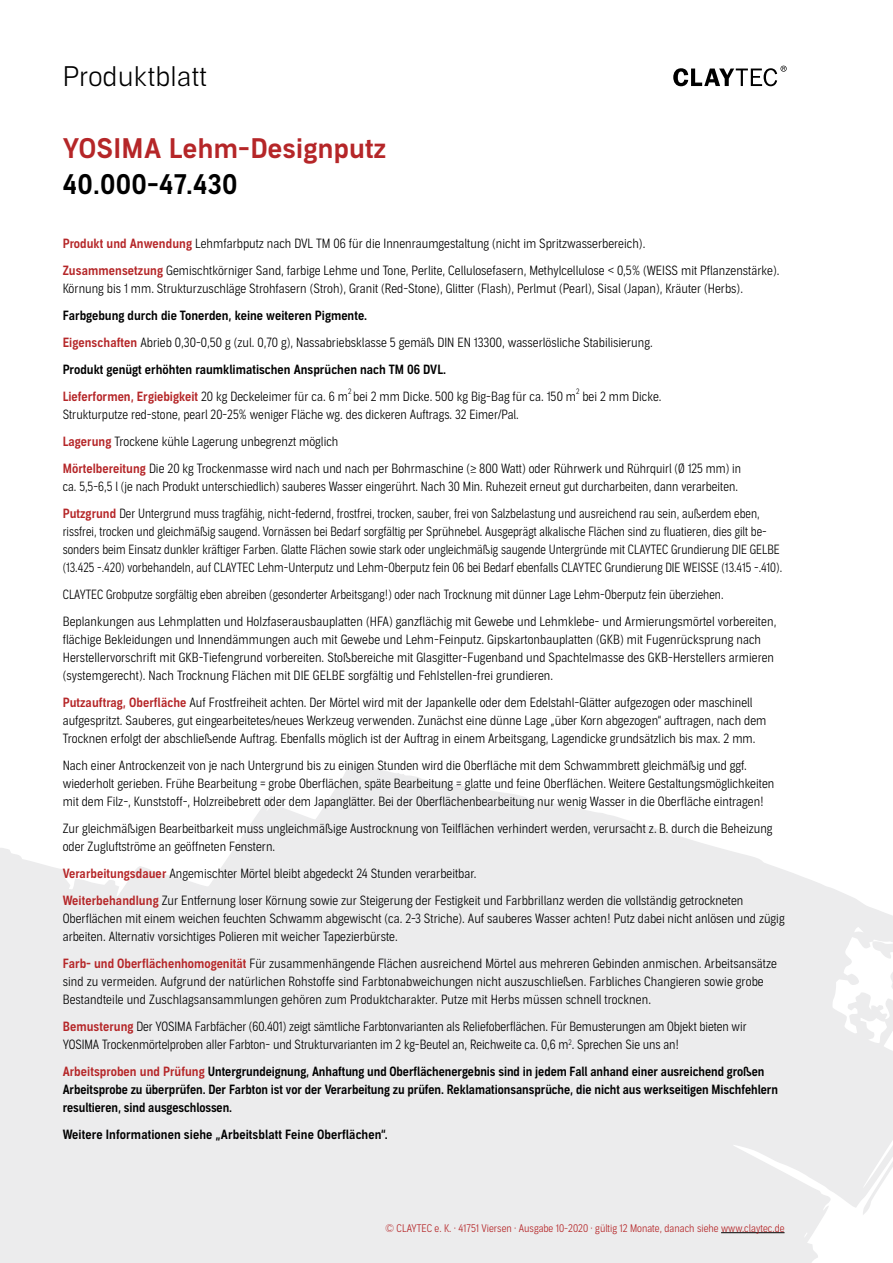
<style>
.page{position:relative;width:893px;height:1263px;background:#fff}
.page>*{position:absolute;margin:0;border:0;box-sizing:border-box;transform-origin:0 0}
.t1{font:27px "Aago Sm";letter-spacing:.01em;color:#b52628}
.t2{font:27px "Aago Sm";letter-spacing:.01em;color:#000}
.t3{font:300 27px "Aago";letter-spacing:.01em;color:#000}
.t4{font:300 12.75px/18px "Aago Condensed";color:#000}
.t5{font:300 12.75px/18px "Aago Condensed";color:#000;scale:.94 1}
.t6{font:12.75px/18px "Aago Condensed Sm";letter-spacing:-.005em;color:#000}
.t7{font:300 10.5px "Aago Condensed";color:#b52628}
.t8{font:300 7.5px "Aago Condensed";color:#000}
.s1{font-family:"Aago Condensed Sm";font-weight:400;color:#b52628}
.s2{color:#b52628}
</style>
<div class="page">
<svg style="left:0;top:766px;width:893px;height:496px;fill:#ececed"></svg>
<hr style="left:721px;top:1232px;width:63px;height:1px;background:#000">
<svg style="left:673px;top:66px;width:114px;height:20px"></svg>
<h1 class="t3" style="left:63px;top:61px;width:146px">Produktblatt</h1>
<h1 class="t1" style="left:63px;top:133px;width:325px">YOSIMA Lehm-Designputz</h1>
<h1 class="t2" style="left:63px;top:169px;width:176px">40.000-47.430</h1>
<p class="t4" style="left:63px;top:231px;width:718px;line-height:27px"><span class="s1">Produkt und Anwendung</span> Lehmfarbputz nach DVL TM 06 für die Innenraumgestaltung (nicht im Spritzwasserbereich).<br><span class="s1">Zusammensetzung</span> Gemischtkörniger Sand, farbige Lehme und Tone, Perlite, Cellulosefasern, Methylcellulose &lt; 0,5% (WEISS mit Pflanzenstärke).</p>
<p class="t4" style="left:63px;top:280px;width:682px">Körnung bis 1 mm. Strukturzuschläge Strohfasern (Stroh), Granit (Red-Stone), Glitter (Flash), Perlmut (Pearl), Sisal (Japan), Kräuter (Herbs).</p>
<p class="t6" style="left:63px;top:307px;width:306px">Farbgebung durch die Tonerden, keine weiteren Pigmente.</p>
<p class="t4" style="left:63px;top:334px;width:591px"><span class="s1">Eigenschaften</span> Abrieb 0,30-0,50 g (zul. 0,70 g), Nassabriebsklasse 5 gemäß DIN EN 13300, wasserlösliche Stabilisierung.</p>
<p class="t6" style="left:63px;top:361px;width:385px">Produkt genügt erhöhten raumklimatischen Ansprüchen nach TM 06 DVL.</p>
<p class="t4" style="left:63px;top:388px;width:515px"><span class="s1">Lieferformen, Ergiebigkeit</span> 20 kg Deckeleimer für ca. 6 m bei 2 mm Dicke. 500 kg Big-Bag für ca. 150 m</p>
<p class="t8" style="left:348px;top:387px;width:5px">2</p>
<p class="t8" style="left:576px;top:387px;width:5px">2</p>
<p class="t4" style="left:582px;top:388px;width:81px">bei 2 mm Dicke.</p>
<p class="t4" style="left:63px;top:402px;width:680px;line-height:27px">Strukturputze red-stone, pearl 20-25% weniger Fläche wg. des dickeren Auftrags. 32 Eimer/Pal.<br><span class="s1">Lagerung</span> Trockene kühle Lagerung unbegrenzt möglich<br><span class="s1">Mörtelbereitung</span> Die 20 kg Trockenmasse wird nach und nach per Bohrmaschine (≥ 800 Watt) oder Rührwerk und Rührquirl (Ø 125 mm) in</p>
<p class="t4" style="left:63px;top:474px;width:699px;line-height:27px">ca. 5,5-6,5 l (je nach Produkt unterschiedlich) sauberes Wasser eingerührt. Nach 30 Min. Ruhezeit erneut gut durcharbeiten, dann verarbeiten.<br><span class="s1">Putzgrund</span> Der Untergrund muss tragfähig, nicht-federnd, frostfrei, trocken, sauber, frei von Salzbelastung und ausreichend rau sein, außerdem eben,</p>
<p class="t5" style="left:63px;top:523px;width:767px">rissfrei, trocken und gleichmäßig saugend. Vornässen bei Bedarf sorgfältig per Sprühnebel. Ausgeprägt alkalische Flächen sind zu fluatieren, dies gilt be&shy;sonders beim Einsatz dunkler kräftiger Farben. Glatte Flächen sowie stark oder ungleichmäßig saugende Untergründe mit CLAYTEC Grundierung DIE GELBE (13.425 -.420) vorbehandeln, auf CLAYTEC Lehm-Unterputz und Lehm-Oberputz fein 06 bei Bedarf ebenfalls CLAYTEC Grundierung DIE WEISSE (13.415 -.410).</p>
<p class="t5" style="left:63px;top:582px;width:761px;line-height:27px">CLAYTEC Grobputze sorgfältig eben abreiben (gesonderter Arbeitsgang!) oder nach Trocknung mit dünner Lage Lehm-Oberputz fein überziehen.<br>Beplankungen aus Lehmplatten und Holzfaserausbauplatten (HFA) ganzflächig mit Gewebe und Lehmklebe- und Armierungsmörtel vorbereiten,</p>
<p class="t4" style="left:63px;top:631px;width:713px">flächige Bekleidungen und Innendämmungen auch mit Gewebe und Lehm-Feinputz. Gipskartonbauplatten (GKB) mit Fugenrücksprung nach<br>Herstellervorschrift mit GKB-Tiefengrund vorbereiten. Stoßbereiche mit Glasgitter-Fugenband und Spachtelmasse des GKB-Herstellers armieren (systemgerecht). Nach Trocknung Flächen mit DIE GELBE sorgfältig und Fehlstellen-frei grundieren.</p>
<p class="t4" style="left:63px;top:694px;width:705px"><span class="s1">Putzauftrag, Oberfläche</span> Auf Frostfreiheit achten. Der Mörtel wird mit der Japankelle oder dem Edelstahl-Glätter aufgezogen oder maschinell aufgespritzt. Sauberes, gut eingearbeitetes/neues Werkzeug verwenden. Zunächst eine dünne Lage „über Korn abgezogen“ auftragen, nach dem<br>Trocknen erfolgt der abschließende Auftrag. Ebenfalls möglich ist der Auftrag in einem Arbeitsgang, Lagendicke grundsätzlich bis max. 2 mm.</p>
<p class="t4" style="left:63px;top:757px;width:713px">Nach einer Antrockenzeit von je nach Untergrund bis zu einigen Stunden wird die Oberfläche mit dem Schwammbrett gleichmäßig und ggf. wiederholt gerieben. Frühe Bearbeitung = grobe Oberflächen, späte Bearbeitung = glatte und feine Oberflächen. Weitere Gestaltungsmöglichkeiten mit dem Filz-, Kunststoff-, Holzreibebrett oder dem Japanglätter. Bei der Oberflächenbearbeitung nur wenig Wasser in die Oberfläche eintragen!</p>
<p class="t4" style="left:63px;top:820px;width:711px">Zur gleichmäßigen Bearbeitbarkeit muss ungleichmäßige Austrocknung von Teilflächen verhindert werden, verursacht z. B. durch die Beheizung oder Zugluftströme an geöffneten Fenstern.</p>
<p class="t4" style="left:63px;top:861px;width:682px;line-height:27px"><span class="s1">Verarbeitungsdauer</span> Angemischter Mörtel bleibt abgedeckt 24 Stunden verarbeitbar.<br><span class="s1">Weiterbehandlung</span> Zur Entfernung loser Körnung sowie zur Steigerung der Festigkeit und Farbbrillanz werden die vollständig getrockneten</p>
<p class="t4" style="left:63px;top:910px;width:723px">Oberflächen mit einem weichen feuchten Schwamm abgewischt (ca. 2-3 Striche). Auf sauberes Wasser achten! Putz dabei nicht anlösen und zügig arbeiten. Alternativ vorsichtiges Polieren mit weicher Tapezierbürste.</p>
<p class="t4" style="left:63px;top:955px;width:716px"><span class="s1">Farb- und Oberflächenhomogenität</span> Für zusammenhängende Flächen ausreichend Mörtel aus mehreren Gebinden anmischen. Arbeitsansätze sind zu vermeiden. Aufgrund der natürlichen Rohstoffe sind Farbtonabweichungen nicht auszuschließen. Farbliches Changieren sowie grobe<br>Bestandteile und Zuschlagsansammlungen gehören zum Produktcharakter. Putze mit Herbs müssen schnell trocknen.</p>
<p class="t4" style="left:63px;top:1018px;width:685px"><span class="s1">Bemusterung</span> Der YOSIMA Farbfächer (60.401) zeigt sämtliche Farbtonvarianten als Reliefoberflächen. Für Bemusterungen am Objekt bieten wir<br>YOSIMA Trockenmörtelproben aller Farbton- und Strukturvarianten im 2 kg-Beutel an, Reichweite ca. 0,6 m<sup>2</sup>. Sprechen Sie uns an!</p>
<p class="t6" style="left:63px;top:1063px;width:717px"><span class="s2">Arbeitsproben und Prüfung</span> Untergrundeignung, Anhaftung und Oberflächenergebnis sind in jedem Fall anhand einer ausreichend großen<br>Arbeitsprobe zu überprüfen. Der Farbton ist vor der Verarbeitung zu prüfen. Reklamationsansprüche, die nicht aus werkseitigen Mischfehlern resultieren, sind ausgeschlossen.</p>
<p class="t6" style="left:63px;top:1126px;width:326px">Weitere Informationen siehe „Arbeitsblatt Feine Oberflächen“.</p>
<p class="t7" style="left:386px;top:1222px;width:400px">© CLAYTEC e. K. · 41751 Viersen · Ausgabe 10-2020 · gültig 12 Monate, danach siehe www.claytec.de</p>
</div>
